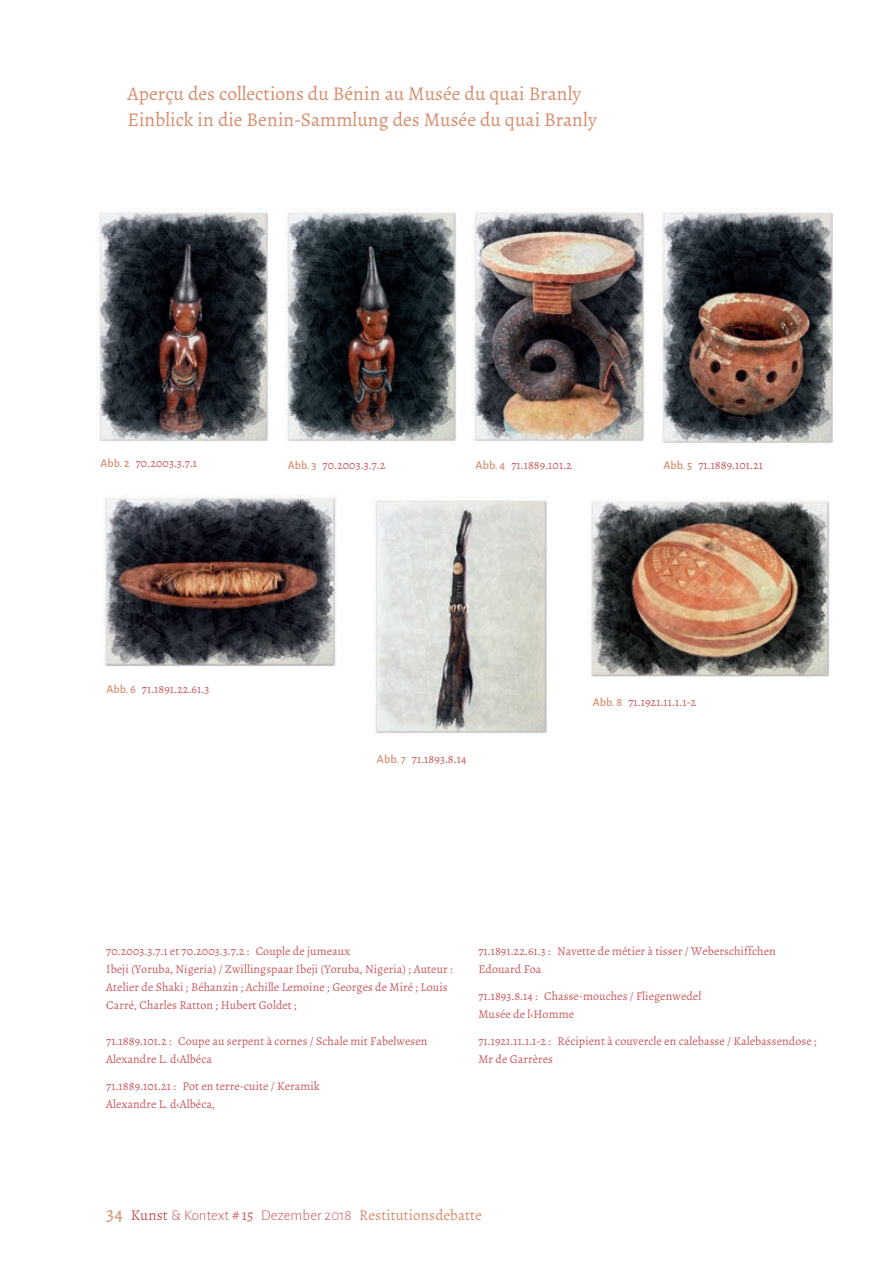
<style>
.page{position:relative;width:893px;height:1263px;background:#fff}
.page>*{position:absolute;margin:0;border:0;box-sizing:border-box;transform-origin:0 0}
.t1{font:19.5px/25.5px "Alegreya";color:#d68d6d}
.t2{font:300 15px "Alegreya Sans";letter-spacing:.005em;color:#ca585d}
.t3{font:12px/18px "Alegreya";letter-spacing:.005em;color:#ca585d}
.s1{font-family:"Alegreya Sans";font-weight:500;color:#d68d6d}
.s2{font-family:"Alegreya";font-weight:400;font-size:19.5px;color:#d68d6d}
.s3{font-family:"Alegreya";font-weight:400}
.s4{font-family:"Alegreya";font-weight:400;color:#d68d6d}
</style>
<div class="page">
<img style="left:96px;top:208px;width:173px;height:234px">
<img style="left:284px;top:208px;width:173px;height:234px">
<img style="left:472px;top:208px;width:173px;height:234px">
<img style="left:660px;top:208px;width:173px;height:235px">
<img style="left:103px;top:494px;width:234px;height:173px">
<img style="left:375px;top:500px;width:172px;height:234px">
<img style="left:589px;top:500px;width:241px;height:177px">
<h1 class="t1" style="left:128px;top:81px;width:471px">Aperçu des collections du Bénin au Musée du quai Branly<br>Einblick in die Benin-Sammlung des Musée du quai Branly</h1>
<p class="t3" style="left:100px;top:454px;width:98px"><span class="s1">Abb. 2</span> 70.2003.3.7.1</p>
<p class="t3" style="left:288px;top:456px;width:99px"><span class="s1">Abb. 3</span> 70.2003.3.7.2</p>
<p class="t3" style="left:476px;top:456px;width:98px"><span class="s1">Abb. 4</span> 71.1889.101.2</p>
<p class="t3" style="left:663px;top:456px;width:101px"><span class="s1">Abb. 5</span> 71.1889.101.21</p>
<p class="t3" style="left:106px;top:680px;width:105px"><span class="s1">Abb. 6</span> 71.1891.22.61.3</p>
<p class="t3" style="left:377px;top:750px;width:91px"><span class="s1">Abb. 7</span> 71.1893.8.14</p>
<p class="t3" style="left:593px;top:693px;width:105px"><span class="s1">Abb. 8</span> 71.1921.11.1.1-2</p>
<p class="t3" style="left:106px;top:942px;width:348px">70.2003.3.7.1 et 70.2003.3.7.2 : Couple de jumeaux<br>Ibeji (Yoruba, Nigeria) / Zwillingspaar Ibeji (Yoruba, Nigeria) ; Auteur :<br>Atelier de Shaki ; Béhanzin ; Achille Lemoine ; Georges de Miré ; Louis Carré, Charles Ratton ; Hubert Goldet ;</p>
<p class="t3" style="left:106px;top:1032px;width:323px">71.1889.101.2 : Coupe au serpent à cornes / Schale mit Fabelwesen<br>Alexandre L. d‹Albéca</p>
<p class="t3" style="left:106px;top:1077px;width:215px">71.1889.101.21 : Pot en terre-cuite / Keramik<br>Alexandre L. d‹Albéca,</p>
<p class="t3" style="left:478px;top:942px;width:299px">71.1891.22.61.3 : Navette de métier à tisser / Weberschiffchen<br>Edouard Foa</p>
<p class="t3" style="left:478px;top:987px;width:224px">71.1893.8.14 : Chasse-mouches / Fliegenwedel<br>Musée de l‹Homme</p>
<p class="t3" style="left:478px;top:1032px;width:340px">71.1921.11.1.1-2 : Récipient à couvercle en calebasse / Kalebassendose ;<br>Mr de Garrères</p>
<p class="t2" style="left:106px;top:1207px;width:377px"><span class="s2">34</span> <span class="s3">Kunst</span> &amp; Kontext <span class="s3"># 15</span> Dezember 2018 <span class="s4">Restitutionsdebatte</span></p>
</div>
